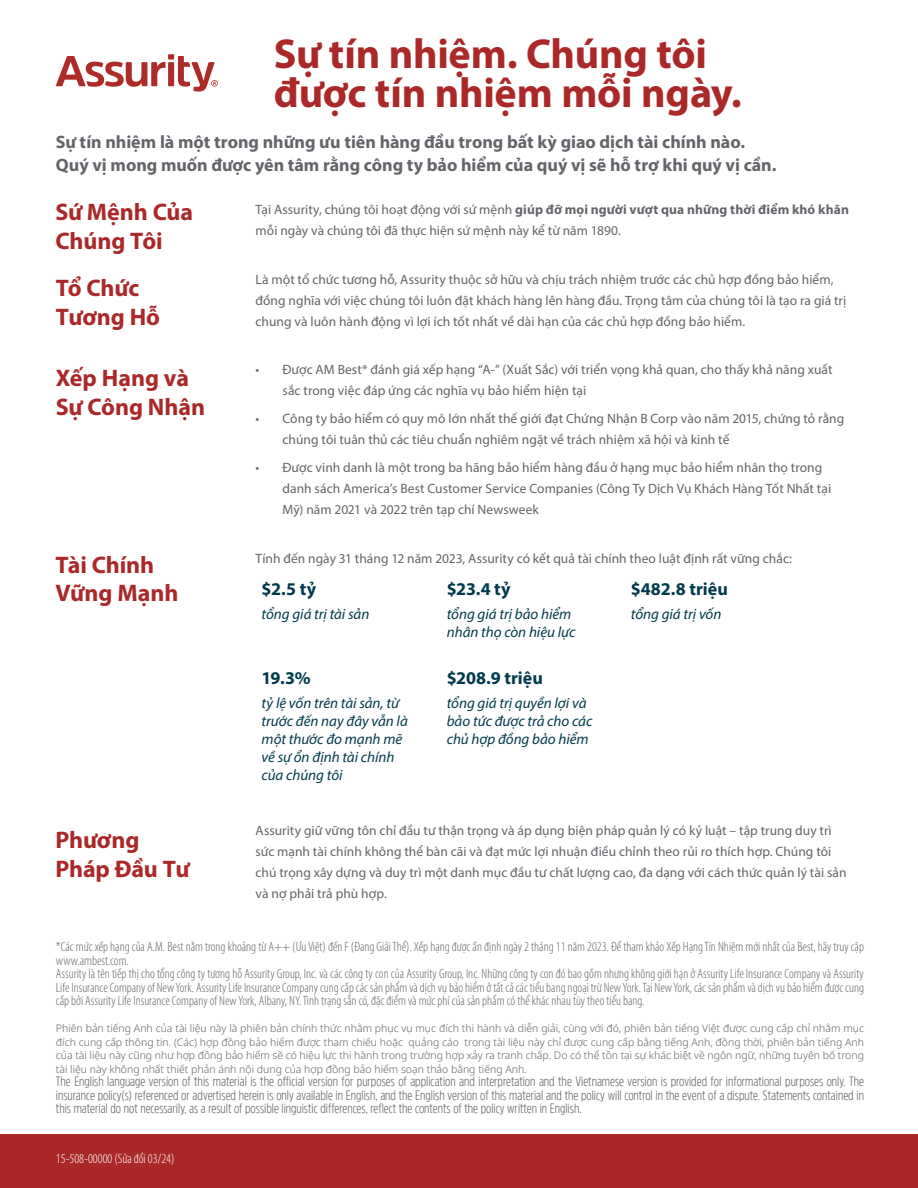
<style>
.page{position:relative;width:918px;height:1188px;background:#fff}
.page>*{position:absolute;margin:0;border:0;box-sizing:border-box;transform-origin:0 0}
.H2_-_28pt_Bold_30_pt_leading__red{font:700 42px/39px "Myriad Pro";letter-spacing:-.005em;color:#aa2928}
.H4_18pt_20pt_leading__red{font:700 24px/28.8px "Myriad Pro";letter-spacing:-.005em;color:#aa2928}
.H5_16pt_18pt_leading__gray{font:700 18px/22.5px "Myriad Pro";color:#63656a}
.H4_18pt_20pt_leading__red-2{font:700 18px "Myriad Pro";color:#003b4d}
.H4_18pt_20pt_leading__red-3{font:italic 15px/18px "Myriad Pro";letter-spacing:-.005em;color:#003b4d}
.H5_16pt_18pt_leading__gray-2{font:13.5px/21px "Myriad Pro";color:#63656a}
.t1{font:300 condensed 13.5px/13.5px "Myriad Pro";color:#63656a}
.t2{font:300 13.5px/13.5px "Amsi Pro Cond";color:#63656a;text-align:justify}
.t3{font:300 condensed 13.5px "Myriad Pro";color:#fff}
.t4{font:300 10.5px/13.5px "Noto Sans";color:#63656a;text-align:justify}
.s1{font-weight:700}
</style>
<div class="page">
<svg style="left:56px;top:54px;width:162px;height:38px"></svg>
<div style="left:0;top:1134px;width:918px;height:54px;background:#aa2928"></div>
<p class="H2_-_28pt_Bold_30_pt_leading__red" style="left:274px;top:33px;width:469px">Sự tín nhiệm. Chúng tôi được tín nhiệm mỗi ngày.</p>
<p class="H5_16pt_18pt_leading__gray" style="left:56px;top:130px;width:722px">Sự tín nhiệm là một trong những ưu tiên hàng đầu trong bất kỳ giao dịch tài chính nào.<br>Quý vị mong muốn được yên tâm rằng công ty bảo hiểm của quý vị sẽ hỗ trợ khi quý vị cần.</p>
<p class="H4_18pt_20pt_leading__red" style="left:56px;top:197px;width:139px">Sứ Mệnh Của<br>Chúng Tôi</p>
<p class="H4_18pt_20pt_leading__red" style="left:56px;top:273px;width:106px">Tổ Chức<br>Tương Hỗ</p>
<p class="H4_18pt_20pt_leading__red" style="left:56px;top:363px;width:151px">Xếp Hạng và<br>Sự Công Nhận</p>
<p class="H4_18pt_20pt_leading__red" style="left:56px;top:549px;width:125px">Tài Chính<br>Vững Mạnh</p>
<p class="H4_18pt_20pt_leading__red" style="left:56px;top:825px;width:135px">Phương<br>Pháp Đầu Tư</p>
<p class="H5_16pt_18pt_leading__gray-2" style="left:256px;top:199px;width:595px">Tại Assurity, chúng tôi hoạt động với sứ mệnh <span class="s1">giúp đỡ mọi người vượt qua những thời điểm khó khăn </span>mỗi ngày và chúng tôi đã thực hiện sứ mệnh này kể từ năm 1890.</p>
<p class="H5_16pt_18pt_leading__gray-2" style="left:256px;top:268px;width:592px">Là một tổ chức tương hỗ, Assurity thuộc sở hữu và chịu trách nhiệm trước các chủ hợp đồng bảo hiểm, đồng nghĩa với việc chúng tôi luôn đặt khách hàng lên hàng đầu. Trọng tâm của chúng tôi là tạo ra giá trị chung và luôn hành động vì lợi ích tốt nhất về dài hạn của các chủ hợp đồng bảo hiểm.</p>
<p class="H5_16pt_18pt_leading__gray-2" style="left:283px;top:359px;width:551px;text-indent:-27px">• Được AM Best* đánh giá xếp hạng “A-” (Xuất Sắc) với triển vọng khả quan, cho thấy khả năng xuất sắc trong việc đáp ứng các nghĩa vụ bảo hiểm hiện tại</p>
<p class="H5_16pt_18pt_leading__gray-2" style="left:283px;top:408px;width:563px;text-indent:-27px">• Công ty bảo hiểm có quy mô lớn nhất thế giới đạt Chứng Nhận B Corp vào năm 2015, chứng tỏ rằng chúng tôi tuân thủ các tiêu chuẩn nghiêm ngặt về trách nhiệm xã hội và kinh tế</p>
<p class="H5_16pt_18pt_leading__gray-2" style="left:283px;top:457px;width:550px;text-indent:-27px">• Được vinh danh là một trong ba hãng bảo hiểm hàng đầu ở hạng mục bảo hiểm nhân thọ trong danh sách America’s Best Customer Service Companies (Công Ty Dịch Vụ Khách Hàng Tốt Nhất tại<br>Mỹ) năm 2021 và 2022 trên tạp chí Newsweek</p>
<p class="H5_16pt_18pt_leading__gray-2" style="left:256px;top:547px;width:538px">Tính đến ngày 31 tháng 12 năm 2023, Assurity có kết quả tài chính theo luật định rất vững chắc:</p>
<p class="H4_18pt_20pt_leading__red-2" style="left:262px;top:577px;width:56px">$2.5 tỷ</p>
<p class="H4_18pt_20pt_leading__red-2" style="left:447px;top:577px;width:65px">$23.4 tỷ</p>
<p class="H4_18pt_20pt_leading__red-2" style="left:631px;top:577px;width:98px">$482.8 triệu</p>
<p class="H4_18pt_20pt_leading__red-3" style="left:262px;top:605px;width:109px">tổng giá trị tài sản</p>
<p class="H4_18pt_20pt_leading__red-3" style="left:447px;top:605px;width:130px">tổng giá trị bảo hiểm nhân thọ còn hiệu lực</p>
<p class="H4_18pt_20pt_leading__red-3" style="left:631px;top:605px;width:92px">tổng giá trị vốn</p>
<p class="H4_18pt_20pt_leading__red-2" style="left:262px;top:666px;width:50px">19.3%</p>
<p class="H4_18pt_20pt_leading__red-2" style="left:447px;top:666px;width:98px">$208.9 triệu</p>
<p class="H4_18pt_20pt_leading__red-3" style="left:262px;top:694px;width:148px">tỷ lệ vốn trên tài sản, từ trước đến nay đây vẫn là một thước đo mạnh mẽ về sự ổn định tài chính của chúng tôi</p>
<p class="H4_18pt_20pt_leading__red-3" style="left:447px;top:694px;width:147px">tổng giá trị quyền lợi và bảo tức được trả cho các chủ hợp đồng bảo hiểm</p>
<p class="H5_16pt_18pt_leading__gray-2" style="left:256px;top:819px;width:593px">Assurity giữ vững tôn chỉ đầu tư thận trọng và áp dụng biện pháp quản lý có kỷ luật – tập trung duy trì sức mạnh tài chính không thể bàn cãi và đạt mức lợi nhuận điều chỉnh theo rủi ro thích hợp. Chúng tôi chú trọng xây dựng và duy trì một danh mục đầu tư chất lượng cao, đa dạng với cách thức quản lý tài sản và nợ phải trả phù hợp.</p>
<p class="t1" style="left:56px;top:940px;width:810px">*Các mức xếp hạng của A.M. Best nằm trong khoảng từ A++ (Ưu Việt) đến F (Đang Giải Thể). Xếp hạng được ấn định ngày 2 tháng 11 năm 2023. Để tham khảo Xếp Hạng Tín Nhiệm mới nhất của Best, hãy truy cập www.ambest.com.</p>
<p class="t1" style="left:56px;top:967px;width:810px;text-align:justify">Assurity là tên tiếp thị cho tổng công ty tương hỗ Assurity Group, Inc. và các công ty con của Assurity Group, Inc. Những công ty con đó bao gồm nhưng không giới hạn ở Assurity Life Insurance Company và Assurity Life Insurance Company of New York. Assurity Life Insurance Company cung cấp các sản phẩm và dịch vụ bảo hiểm ở tất cả các tiểu bang ngoại trừ New York. Tại New York, các sản phẩm và dịch vụ bảo hiểm được cung cấp bởi Assurity Life Insurance Company of New York, Albany, NY. Tình trạng sẵn có, đặc điểm và mức phí của sản phẩm có thể khác nhau tùy theo tiểu bang.</p>
<p class="t4" style="left:56px;top:1022px;width:810px">Phiên bản tiếng Anh của tài liệu này là phiên bản chính thức nhằm phục vụ mục đích thi hành và diễn giải, cùng với đó, phiên bản tiếng Việt được cung cấp chỉ nhằm mục đích cung cấp thông tin. (Các) hợp đồng bảo hiểm được tham chiếu hoặc quảng cáo trong tài liệu này chỉ được cung cấp bằng tiếng Anh, đồng thời, phiên bản tiếng Anh của tài liệu này cũng như hợp đồng bảo hiểm sẽ có hiệu lực thi hành trong trường hợp xảy ra tranh chấp. Do có thể tồn tại sự khác biệt về ngôn ngữ, những tuyên bố trong tài liệu này không nhất thiết phản ánh nội dung của hợp đồng bảo hiểm soạn thảo bằng tiếng Anh.</p>
<p class="t2" style="left:56px;top:1074px;width:810px">The English language version of this material is the official version for purposes of application and interpretation and the Vietnamese version is provided for informational purposes only. The insurance policy(s) referenced or advertised herein is only available in English, and the English version of this material and the policy will control in the event of a dispute. Statements contained in this material do not necessarily, as a result of possible linguistic differences, reflect the contents of the policy written in English.</p>
<p class="t3" style="left:56px;top:1151px;width:120px">15-508-00000 (Sửa đổi 03/24)</p>
</div>
